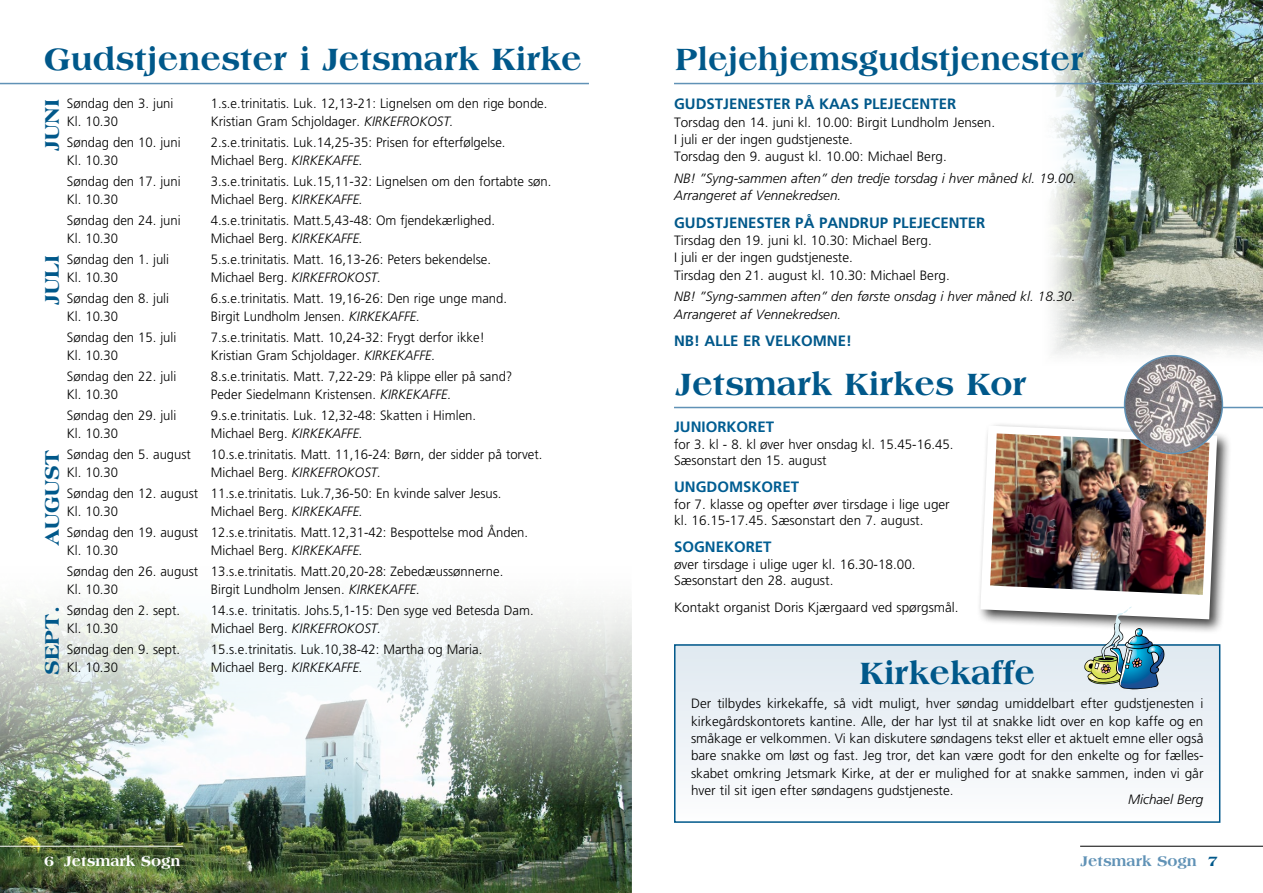
<style>
.page{position:relative;width:1263px;height:893px;background:#fff}
.page>*{position:absolute;margin:0;border:0;box-sizing:border-box;transform-origin:0 0}
.t1{font:800 33px "Americana";color:#00588a}
.t2{font:800 33px "Americana";color:#00588a;scale:.95 1}
.t3{font:800 21px "Americana";color:#00588a}
.t4{font:700 15px "Frutiger";color:#00588a}
.t5{font:700 15px "Frutiger";color:#005d92}
.t6{font:800 15px "Americana";color:#6092b6}
.t7{font:800 15px "Americana";color:#fff}
.t8{font:300 13.5px/17.2px "Frutiger";color:#000}
.t9{font:italic 300 13.5px/17.2px "Frutiger";color:#000}
.s1{font-style:italic}
.s2{font-style:normal}
.s3{color:#00588a}
</style>
<div class="page">
<div style="left:976px;top:422px;width:256px;height:212px;background:#000;opacity:.75"></div>
<svg style="left:980px;top:426px;width:237px;height:193px"></svg>
<img style="left:990px;top:433px;width:219px;height:162px">
<img style="left:0;top:603px;width:631px;height:290px">
<img style="left:1038px;top:0;width:225px;height:369px">
<hr style="left:0;top:83px;width:589px;height:1px;background:#6092b6">
<hr style="left:674px;top:83px;width:589px;height:1px;background:#6092b6">
<hr style="left:1222px;top:407px;width:41px;height:1px;background:#6092b6">
<hr style="left:674px;top:407px;width:451px;height:1px;background:#6092b6">
<hr style="left:1080px;top:846px;width:183px;height:1px;background:#000">
<div style="left:675px;top:645px;width:545px;height:177px;background:linear-gradient(to bottom,#dfe8f0,#fcfcfd)"></div>
<div style="left:674px;top:644px;width:546px;height:179px;border:2px solid #00588a"></div>
<img style="left:1124px;top:356px;width:98px;height:97px;border-radius:49px">
<div style="left:1124px;top:355px;width:99px;height:99px;border:2px solid #6092b6;border-radius:50%"></div>
<hr style="left:0;top:846px;width:183px;height:1px;background:#fff">
<img style="left:1084px;top:606px;width:81px;height:83px">
<h1 class="t1" style="left:44px;top:39px;width:539px">Gudstjenester i Jetsmark Kirke</h1>
<h2 class="t3" style="left:39px;top:151px;width:53px;rotate:-90deg">JUNI</h2>
<h2 class="t3" style="left:39px;top:305px;width:51px;rotate:-90deg">JULI</h2>
<h2 class="t3" style="left:39px;top:546px;width:98px;rotate:-90deg">AUGUST</h2>
<h2 class="t3" style="left:39px;top:674px;width:70px;rotate:-90deg">SEPT.</h2>
<p class="t8" style="left:67px;top:95px;width:108px">Søndag den 3. juni</p>
<p class="t8" style="left:211px;top:95px;width:338px">1.s.e.trinitatis. Luk. 12,13-21: Lignelsen om den rige bonde.</p>
<p class="t8" style="left:67px;top:112px;width:53px">Kl. 10.30</p>
<p class="t8" style="left:211px;top:112px;width:244px">Kristian Gram Schjoldager. <span class="s1">KIRKEFROKOST.</span></p>
<p class="t8" style="left:67px;top:134px;width:115px">Søndag den 10. juni</p>
<p class="t8" style="left:211px;top:134px;width:296px">2.s.e.trinitatis. Luk.14,25-35: Prisen for efterfølgelse.</p>
<p class="t8" style="left:67px;top:151px;width:53px">Kl. 10.30</p>
<p class="t8" style="left:211px;top:151px;width:154px">Michael Berg. <span class="s1">KIRKEKAFFE.</span></p>
<p class="t8" style="left:67px;top:173px;width:115px">Søndag den 17. juni</p>
<p class="t8" style="left:211px;top:173px;width:342px">3.s.e.trinitatis. Luk.15,11-32: Lignelsen om den fortabte søn.</p>
<p class="t8" style="left:67px;top:190px;width:53px">Kl. 10.30</p>
<p class="t8" style="left:211px;top:190px;width:154px">Michael Berg. <span class="s1">KIRKEKAFFE.</span></p>
<p class="t8" style="left:67px;top:212px;width:115px">Søndag den 24. juni</p>
<p class="t8" style="left:211px;top:212px;width:286px">4.s.e.trinitatis. Matt.5,43-48: Om fjendekærlighed.</p>
<p class="t8" style="left:67px;top:229px;width:53px">Kl. 10.30</p>
<p class="t8" style="left:211px;top:229px;width:154px">Michael Berg. <span class="s1">KIRKEKAFFE.</span></p>
<p class="t8" style="left:67px;top:251px;width:104px">Søndag den 1. juli</p>
<p class="t8" style="left:211px;top:251px;width:282px">5.s.e.trinitatis. Matt. 16,13-26: Peters bekendelse.</p>
<p class="t8" style="left:67px;top:268px;width:53px">Kl. 10.30</p>
<p class="t9" style="left:211px;top:268px;width:172px"><span class="s2">Michael Berg.</span> KIRKEFROKOST.</p>
<p class="t8" style="left:67px;top:290px;width:104px">Søndag den 8. juli</p>
<p class="t8" style="left:211px;top:290px;width:298px">6.s.e.trinitatis. Matt. 19,16-26: Den rige unge mand.</p>
<p class="t8" style="left:67px;top:307px;width:53px">Kl. 10.30</p>
<p class="t8" style="left:211px;top:307px;width:211px">Birgit Lundholm Jensen. <span class="s1">KIRKEKAFFE.</span></p>
<p class="t8" style="left:67px;top:329px;width:111px">Søndag den 15. juli</p>
<p class="t8" style="left:211px;top:329px;width:275px">7.s.e.trinitatis. Matt. 10,24-32: Frygt derfor ikke!</p>
<p class="t8" style="left:67px;top:346px;width:53px">Kl. 10.30</p>
<p class="t8" style="left:211px;top:346px;width:226px">Kristian Gram Schjoldager. <span class="s1">KIRKEKAFFE.</span></p>
<p class="t8" style="left:67px;top:368px;width:111px">Søndag den 22. juli</p>
<p class="t8" style="left:211px;top:368px;width:303px">8.s.e.trinitatis. Matt. 7,22-29: På klippe eller på sand?</p>
<p class="t8" style="left:67px;top:385px;width:53px">Kl. 10.30</p>
<p class="t8" style="left:211px;top:385px;width:242px">Peder Siedelmann Kristensen. <span class="s1">KIRKEKAFFE.</span></p>
<p class="t8" style="left:67px;top:407px;width:111px">Søndag den 29. juli</p>
<p class="t8" style="left:211px;top:407px;width:267px">9.s.e.trinitatis. Luk. 12,32-48: Skatten i Himlen.</p>
<p class="t8" style="left:67px;top:424px;width:53px">Kl. 10.30</p>
<p class="t8" style="left:211px;top:424px;width:154px">Michael Berg. <span class="s1">KIRKEKAFFE.</span></p>
<p class="t8" style="left:67px;top:446px;width:126px">Søndag den 5. august</p>
<p class="t8" style="left:211px;top:446px;width:333px">10.s.e.trinitatis. Matt. 11,16-24: Børn, der sidder på torvet.</p>
<p class="t8" style="left:67px;top:463px;width:53px">Kl. 10.30</p>
<p class="t8" style="left:67px;top:461px;width:436px;line-height:21.8px;text-indent:144px">Michael Berg. <span class="s1">KIRKEFROKOST.<br></span>Søndag den 12. august 11.s.e.trinitatis. Luk.7,36-50: En kvinde salver Jesus.</p>
<p class="t8" style="left:67px;top:502px;width:53px">Kl. 10.30</p>
<p class="t8" style="left:67px;top:500px;width:463px;line-height:21.8px;text-indent:144px">Michael Berg. <span class="s1">KIRKEKAFFE.<br></span>Søndag den 19. august 12.s.e.trinitatis. Matt.12,31-42: Bespottelse mod Ånden.</p>
<p class="t8" style="left:67px;top:541px;width:53px">Kl. 10.30</p>
<p class="t8" style="left:67px;top:539px;width:438px;line-height:21.8px;text-align:center">Michael Berg. <span class="s1">KIRKEKAFFE.<br></span>Søndag den 26. august 13.s.e.trinitatis. Matt.20,20-28: Zebedæussønnerne.</p>
<p class="t8" style="left:67px;top:580px;width:53px">Kl. 10.30</p>
<p class="t8" style="left:211px;top:580px;width:211px">Birgit Lundholm Jensen. <span class="s1">KIRKEKAFFE.</span></p>
<p class="t8" style="left:67px;top:602px;width:115px">Søndag den 2. sept.</p>
<p class="t8" style="left:211px;top:602px;width:324px">14.s.e. trinitatis. Johs.5,1-15: Den syge ved Betesda Dam.</p>
<p class="t8" style="left:67px;top:619px;width:53px">Kl. 10.30</p>
<p class="t9" style="left:211px;top:619px;width:172px"><span class="s2">Michael Berg.</span> KIRKEFROKOST.</p>
<p class="t8" style="left:67px;top:641px;width:115px">Søndag den 9. sept.</p>
<p class="t8" style="left:211px;top:641px;width:273px">15.s.e.trinitatis. Luk.10,38-42: Martha og Maria.</p>
<p class="t8" style="left:67px;top:658px;width:53px">Kl. 10.30</p>
<p class="t8" style="left:211px;top:658px;width:154px">Michael Berg. <span class="s1">KIRKEKAFFE.</span></p>
<p class="t7" style="left:44px;top:852px;width:138px">6 Jetsmark Sogn</p>
<h1 class="t2" style="left:675px;top:39px;width:431px">Plejehjemsgudstjenester</h1>
<p class="t4" style="left:674px;top:95px;width:284px">GUDSTJENESTER PÅ KAAS PLEJECENTER</p>
<p class="t8" style="left:674px;top:113px;width:323px">Torsdag den 14. juni kl. 10.00: Birgit Lundholm Jensen.<br>I juli er der ingen gudstjeneste.<br>Torsdag den 9. august kl. 10.00: Michael Berg.</p>
<p class="t9" style="left:674px;top:170px;width:404px">NB! ”Syng-sammen aften” den tredje torsdag i hver måned kl. 19.00.<br>Arrangeret af Vennekredsen.</p>
<p class="t4" style="left:674px;top:214px;width:313px">GUDSTJENESTER PÅ PANDRUP PLEJECENTER</p>
<p class="t8" style="left:674px;top:232px;width:277px">Tirsdag den 19. juni kl. 10.30: Michael Berg.<br>I juli er der ingen gudstjeneste.<br>Tirsdag den 21. august kl. 10.30: Michael Berg.</p>
<p class="t9" style="left:674px;top:288px;width:403px">NB! ”Syng-sammen aften” den første onsdag i hver måned kl. 18.30.<br>Arrangeret af Vennekredsen.</p>
<p class="t4" style="left:674px;top:332px;width:179px">NB! ALLE ER VELKOMNE!</p>
<h1 class="t1" style="left:675px;top:365px;width:353px">Jetsmark Kirkes Kor</h1>
<p class="t5" style="left:674px;top:418px;width:102px">JUNIORKORET</p>
<p class="t8" style="left:674px;top:436px;width:281px;line-height:16.5px">for 3. kl - 8. kl øver hver onsdag kl. 15.45-16.45.<br>Sæsonstart den 15. august</p>
<p class="t5" style="left:674px;top:478px;width:127px">UNGDOMSKORET</p>
<p class="t8" style="left:674px;top:496px;width:277px;line-height:16.5px">for 7. klasse og opefter øver tirsdage i lige uger kl. 16.15-17.45. Sæsonstart den 7. august.</p>
<p class="t5" style="left:674px;top:538px;width:99px">SOGNEKORET</p>
<p class="t8" style="left:674px;top:556px;width:243px;line-height:16.5px">øver tirsdage i ulige uger kl. 16.30-18.00.<br>Sæsonstart den 28. august.</p>
<p class="t8" style="left:674px;top:599px;width:286px">Kontakt organist Doris Kjærgaard ved spørgsmål.</p>
<h1 class="t1" style="left:859px;top:653px;width:178px">Kirkekaffe</h1>
<p class="t8" style="left:691px;top:695px;width:514px;text-align:justify">Der tilbydes kirkekaffe, så vidt muligt, hver søndag umiddelbart efter gudstjenesten i kirkegårdskontorets kantine. Alle, der har lyst til at snakke lidt over en kop kaffe og en småkage er velkommen. Vi kan diskutere søndagens tekst eller et aktuelt emne eller også bare snakke om løst og fast. Jeg tror, det kan være godt for den enkelte og for fælles&shy;skabet omkring Jetsmark Kirke, at der er mulighed for at snakke sammen, inden vi går hver til sit igen efter søndagens gudstjeneste.</p>
<p class="t9" style="left:1128px;top:790px;width:77px">Michael Berg</p>
<p class="t6" style="left:1080px;top:852px;width:139px">Jetsmark Sogn <span class="s3">7</span></p>
</div>
